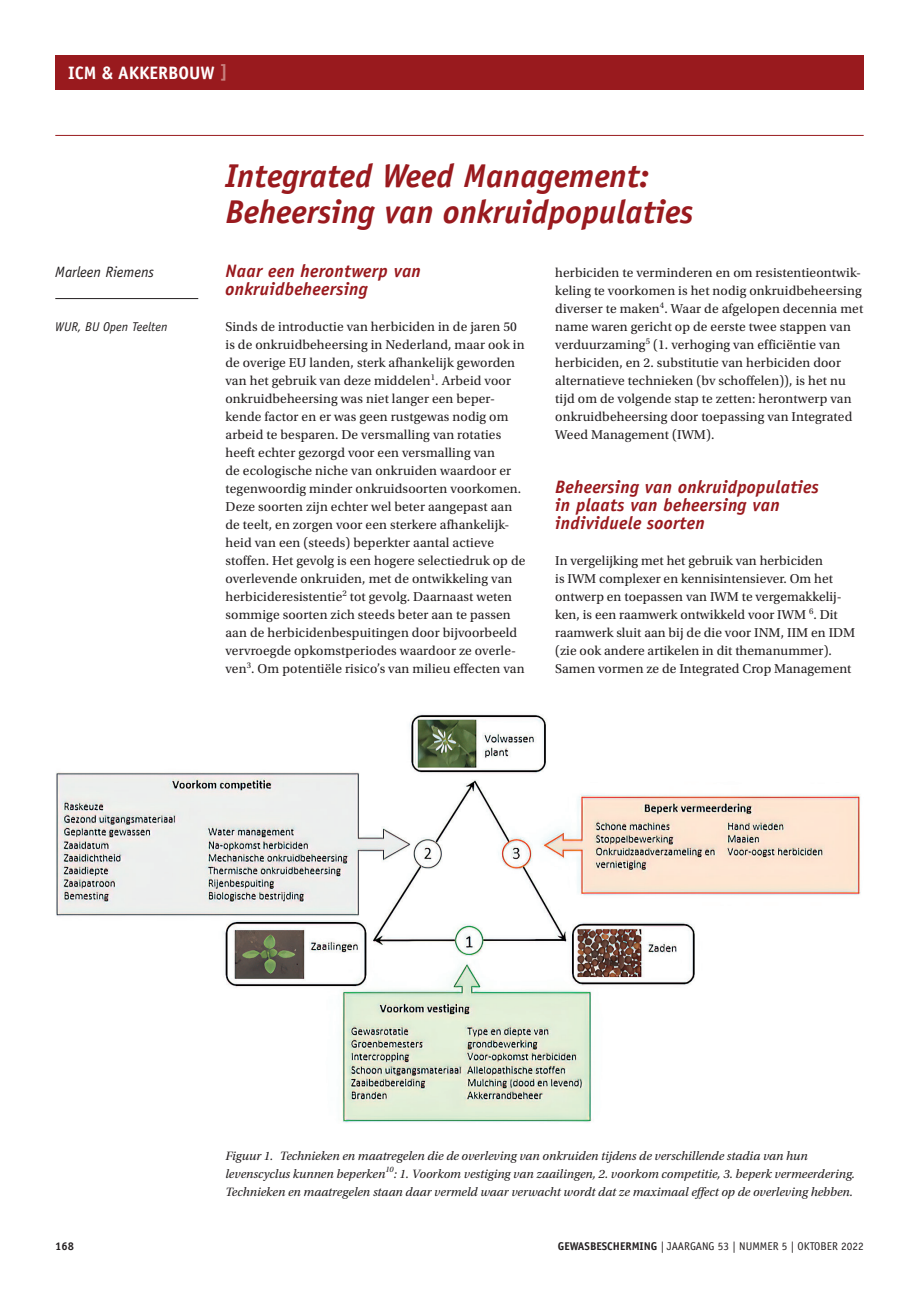
<style>
.page{position:relative;width:919px;height:1289px;background:#fff}
.page>*{position:absolute;margin:0;border:0;box-sizing:border-box;transform-origin:0 0}
.t1{font:italic 700 33px/36px "Officina Sans Std";color:#991a1e}
.t2{font:italic 700 18px/18px "Officina Sans Std";letter-spacing:.015em;color:#991a1e}
.t3{font:700 18px "Officina Sans Std";color:#fff}
.t4{font:italic 15px "Officina Sans Std";color:#231f20}
.t5{font:13.5px/18px "Utopia Std";letter-spacing:.01em;color:#231f20}
.t6{font:italic 12.75px/18px "Utopia Std";color:#231f20}
.t7{font:italic 12.75px "Officina Sans Std";color:#231f20}
.t8{font:11.25px "Officina Sans Std";color:#231f20}
.t9{font:700 11.25px "Officina Sans Std";color:#231f20}
.s1{color:#c77f7d}
.s2{font-weight:700}
</style>
<div class="page">
<div style="left:55px;top:55px;width:808px;height:34px;background:#991a1e"></div>
<hr style="left:55px;top:135px;width:808px;height:1px;background:#991a1e">
<img style="left:56px;top:714px;width:805px;height:409px">
<hr style="left:55px;top:298px;width:143px;height:1px;background:#231f20">
<h2 class="t3" style="left:68px;top:61px;width:161px">ICM &amp; AKKERBOUW <span class="s1">]</span></h2>
<p class="t4" style="left:55px;top:263px;width:100px">Marleen Riemens</p>
<p class="t7" style="left:55px;top:319px;width:114px">WUR, BU Open Teelten</p>
<h1 class="t1" style="left:225px;top:158px;width:469px">Integrated Weed Management:<br>Beheersing van onkruidpopulaties</h1>
<h2 class="t2" style="left:225px;top:262px;width:197px">Naar een herontwerp van onkruidbeheersing</h2>
<p class="t5" style="left:225px;top:318px;width:301px">Sinds de introductie van herbiciden in de jaren 50 is de onkruidbeheersing in Nederland, maar ook in de overige EU landen, sterk afhankelijk geworden van het gebruik van deze middelen<sup>1</sup>. Arbeid voor onkruidbeheersing was niet langer een beper&shy;kende factor en er was geen rustgewas nodig om arbeid te besparen. De versmalling van rotaties heeft echter gezorgd voor een versmalling van<br>de ecologische niche van onkruiden waardoor er tegenwoordig minder onkruidsoorten voorkomen.<br>Deze soorten zijn echter wel beter aangepast aan de teelt, en zorgen voor een sterkere afhankelijk&shy;heid van een (steeds) beperkter aantal actieve stoffen. Het gevolg is een hogere selectiedruk op de overlevende onkruiden, met de ontwikkeling van herbicideresistentie<sup>2</sup> tot gevolg. Daarnaast weten sommige soorten zich steeds beter aan te passen aan de herbicidenbespuitingen door bijvoorbeeld vervroegde opkomstperiodes waardoor ze overle&shy;ven<sup>3</sup>. Om potentiële risico’s van milieu effecten van</p>
<p class="t5" style="left:555px;top:264px;width:309px">herbiciden te verminderen en om resistentieontwik&shy;keling te voorkomen is het nodig onkruidbeheersing diverser te maken<sup>4</sup>. Waar de afgelopen decennia met name waren gericht op de eerste twee stappen van verduurzaming<sup>5</sup> (1. verhoging van efficiëntie van herbiciden, en 2. substitutie van herbiciden door alternatieve technieken (bv schoffelen)), is het nu tijd om de volgende stap te zetten: herontwerp van onkruidbeheersing door toepassing van Integrated Weed Management (IWM).</p>
<h2 class="t2" style="left:555px;top:478px;width:265px">Beheersing van onkruidpopulaties in plaats van beheersing van individuele soorten</h2>
<p class="t5" style="left:555px;top:552px;width:301px">In vergelijking met het gebruik van herbiciden<br>is IWM complexer en kennisintensiever. Om het ontwerp en toepassen van IWM te vergemakkelij&shy;ken, is een raamwerk ontwikkeld voor IWM <sup>6</sup>. Dit raamwerk sluit aan bij de die voor INM, IIM en IDM (zie ook andere artikelen in dit themanummer).<br>Samen vormen ze de Integrated Crop Management</p>
<p class="t6" style="left:225px;top:1146px;width:631px">Figuur 1. Technieken en maatregelen die de overleving van onkruiden tijdens de verschillende stadia van hun levenscyclus kunnen beperken<sup>10</sup>: 1. Voorkom vestiging van zaailingen, 2. voorkom competitie, 3. beperk vermeerdering.<br>Technieken en maatregelen staan daar vermeld waar verwacht wordt dat ze maximaal effect op de overleving hebben.</p>
<p class="t9" style="left:55px;top:1238px;width:20px">168</p>
<p class="t8" style="left:558px;top:1239px;width:307px"><span class="s2">GEWASBESCHERMING</span> | JAARGANG 53 | NUMMER 5 | OKTOBER 2022</p>
</div>
